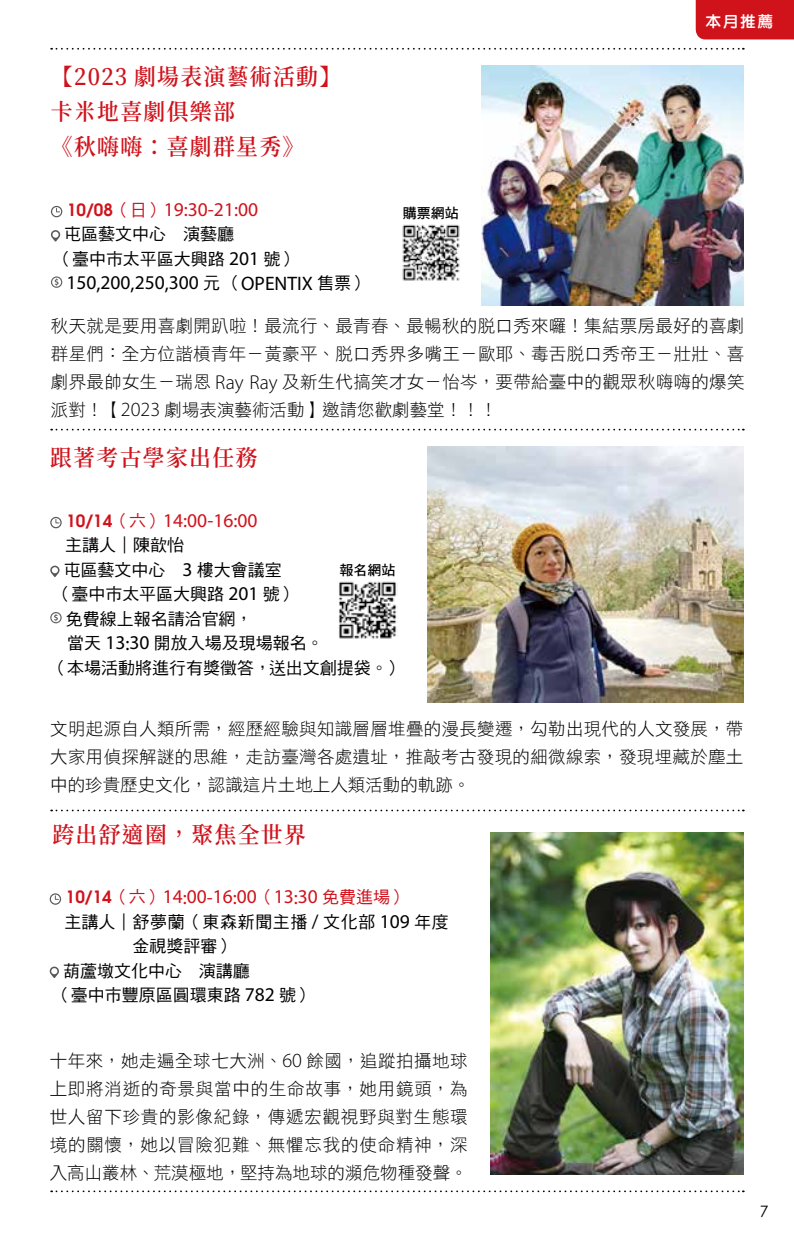
<style>
.page{position:relative;width:794px;height:1241px;background:#fff}
.page>*{position:absolute;margin:0;border:0;box-sizing:border-box;transform-origin:0 0}
.t1{font:600 22.75px/35px "Noto Serif TC";letter-spacing:.06em;color:#d0121b;scale:.96 1}
.t2{font:19.6px "Myriad Pro";color:#d0121b}
.t3{font:19.6px "Myriad Pro";color:#000}
.t4{font:17.5px/28px "DF Hei Std W3";letter-spacing:.015em;color:#000;text-align:justify}
.t5{font:16.97px/24.5px "DF Hei Std W5";color:#000}
.t6{font:16.97px "DF Hei Std W5";letter-spacing:.04em;color:#000}
.t7{font:15.75px "DFN Yuan MXB HKP BF";color:#fff}
.t8{font:15.75px "Century Gothic";color:#000}
.t9{font:14px "DF Hei Std W7";color:#000}
.s1{font-family:"Avant Garde";font-weight:600;font-size:16.97px}
.s2{font-family:"DF Hei Std W5";font-size:16.97px}
.s3{font-family:"Myriad Pro";font-size:19.6px}
.s4{font-family:"Myriad Pro";font-weight:300;font-size:20.12px}
</style>
<div class="page">
<svg style="left:51px;top:206px;width:11px;height:11px"></svg>
<svg style="left:51px;top:230px;width:9px;height:11px"></svg>
<svg style="left:51px;top:276px;width:11px;height:12px"></svg>
<img style="left:481px;top:65px;width:262px;height:240px">
<svg style="left:50px;top:517px;width:12px;height:11px"></svg>
<svg style="left:50px;top:565px;width:10px;height:12px"></svg>
<svg style="left:50px;top:612px;width:12px;height:11px"></svg>
<img style="left:427px;top:446px;width:316px;height:256px">
<svg style="left:50px;top:893px;width:11px;height:11px"></svg>
<svg style="left:50px;top:966px;width:9px;height:11px"></svg>
<img style="left:490px;top:832px;width:253px;height:342px">
<img style="left:339px;top:581px;width:57px;height:58px">
<img style="left:402px;top:224px;width:58px;height:57px">
<svg style="left:51px;top:48px;width:693px;height:2px"></svg>
<svg style="left:51px;top:428px;width:693px;height:2px"></svg>
<svg style="left:51px;top:809px;width:693px;height:2px"></svg>
<svg style="left:51px;top:1190px;width:693px;height:1px"></svg>
<div style="left:695px;top:0;width:99px;height:39px;background:#d0121b"></div>
<h1 class="t1" style="left:51px;top:60px;width:304px">【2023 劇場表演藝術活動】卡米地喜劇俱樂部<br>《秋嗨嗨：喜劇群星秀》</h1>
<p class="t7" style="left:705px;top:13px;width:69px">本月推薦</p>
<p class="t2" style="left:67px;top:197px;width:192px"><span class="s1">10/08</span><span class="s2">（日）</span>19:30-21:00</p>
<p class="t5" style="left:55px;top:221px;width:244px;text-indent:9px">屯區藝文中心　演藝廳<br>（臺中市太平區大興路 <span class="s3">201</span> 號）</p>
<p class="t3" style="left:66px;top:270px;width:303px">150,200,250,300 <span class="s2">元（</span>OPENTIX <span class="s2">售票）</span></p>
<p class="t4" style="left:51px;top:311px;width:695px">秋天就是要用喜劇開趴啦！最流行、最青春、最暢秋的脫口秀來囉！集結票房最好的喜劇群星們：全方位諧槓青年－黃豪平、脫口秀界多嘴王－歐耶、毒舌脫口秀帝王－壯壯、喜劇界最帥女生－瑞恩 <span class="s4">Ray Ray</span> 及新生代搞笑才女－怡岑，要帶給臺中的觀眾秋嗨嗨的爆笑派對！【<span class="s4">2023</span> 劇場表演藝術活動】邀請您歡劇藝堂！！！</p>
<p class="t9" style="left:403px;top:206px;width:57px">購票網站</p>
<h1 class="t1" style="left:50px;top:440px;width:217px">跟著考古學家出任務</h1>
<p class="t2" style="left:66px;top:508px;width:192px"><span class="s1">10/14</span><span class="s2">（六）</span>14:00-16:00</p>
<p class="t5" style="left:65px;top:532px;width:120px">主講人｜陳歆怡</p>
<p class="t5" style="left:64px;top:557px;width:219px">屯區藝文中心　<span class="s3">3</span> 樓大會議室</p>
<p class="t5" style="left:54px;top:581px;width:244px">（臺中市太平區大興路 <span class="s3">201</span> 號）</p>
<p class="t5" style="left:66px;top:606px;width:188px">免費線上報名請洽官網，</p>
<p class="t5" style="left:50px;top:630px;width:275px">　當天 <span class="s3">13:30</span> 開放入場及現場報名。</p>
<p class="t5" style="left:50px;top:655px;width:354px">（本場活動將進行有獎徵答，送出文創提袋。）</p>
<p class="t9" style="left:339px;top:562px;width:57px">報名網站</p>
<p class="t4" style="left:50px;top:714px;width:694px">文明起源自人類所需，經歷經驗與知識層層堆疊的漫長變遷，勾勒出現代的人文發展，帶大家用偵探解謎的思維，走訪臺灣各處遺址，推敲考古發現的細微線索，發現埋藏於塵土中的珍貴歷史文化，認識這片土地上人類活動的軌跡。</p>
<h1 class="t1" style="left:52px;top:817px;width:265px">跨出舒適圈，聚焦全世界</h1>
<p class="t2" style="left:66px;top:884px;width:343px"><span class="s1">10/14</span><span class="s2">（六）</span>14:00-16:00<span class="s2">（</span>13:30 <span class="s2">免費進場）</span></p>
<p class="t6" style="left:65px;top:912px;width:386px">主講人｜舒夢蘭（東森新聞主播 <span class="s3">/</span> 文化部 <span class="s3">109</span> 年度</p>
<p class="t5" style="left:132px;top:933px;width:103px">金視獎評審）</p>
<p class="t5" style="left:63px;top:957px;width:188px">葫蘆墩文化中心　演講廳</p>
<p class="t5" style="left:54px;top:982px;width:261px">（臺中市豐原區圓環東路 <span class="s3">782</span> 號）</p>
<p class="t4" style="left:50px;top:1046px;width:419px">十年來，她走遍全球七大洲、<span class="s4">60</span> 餘國，追蹤拍攝地球上即將消逝的奇景與當中的生命故事，她用鏡頭，為世人留下珍貴的影像紀錄，傳遞宏觀視野與對生態環境的關懷，她以冒險犯難、無懼忘我的使命精神，深入高山叢林、荒漠極地，堅持為地球的瀕危物種發聲。</p>
<p class="t8" style="left:760px;top:1199px;width:10px">7</p>
</div>
